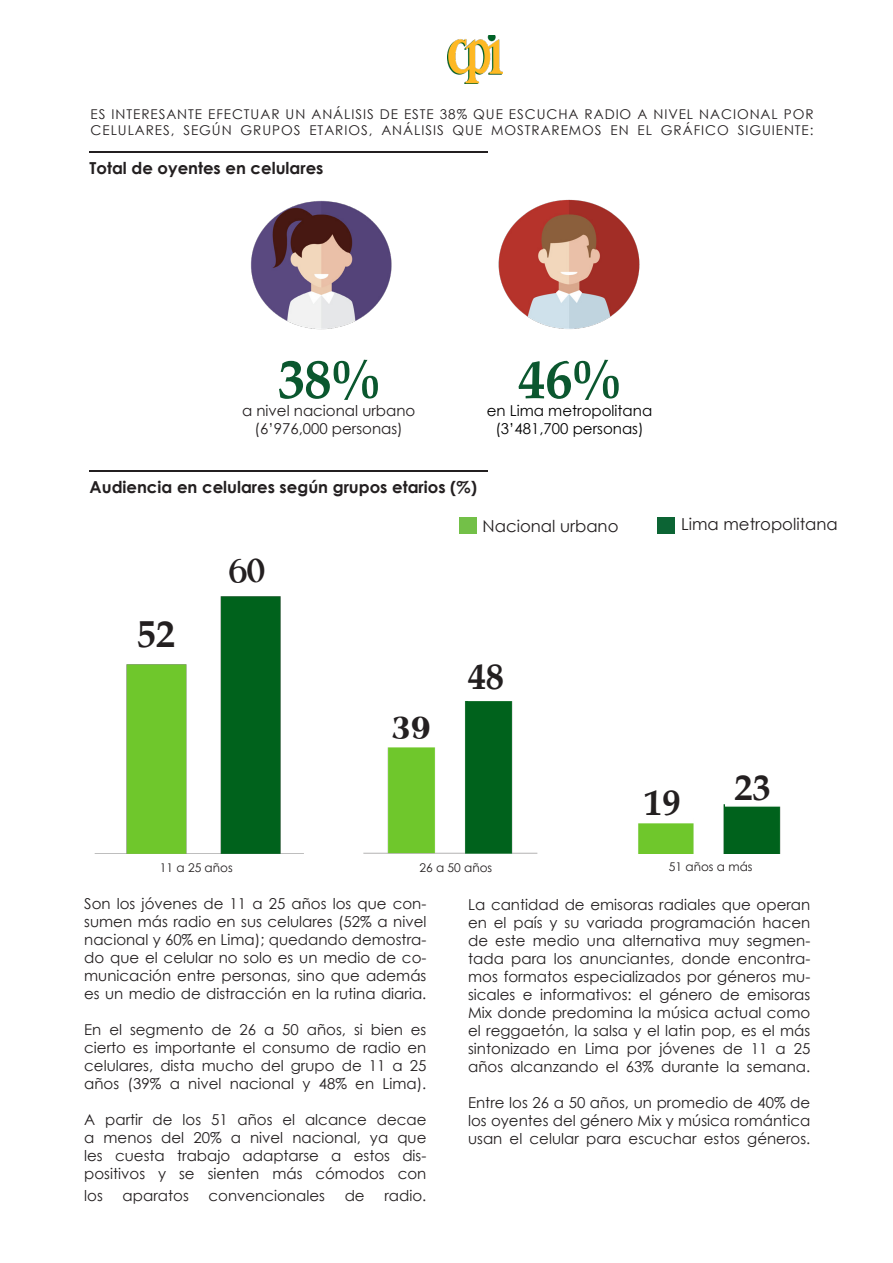
<style>
.page{position:relative;width:893px;height:1263px;background:#fff}
.page>*{position:absolute;margin:0;border:0;box-sizing:border-box;transform-origin:0 0}
.t1{font:700 54px "Book Antiqua";color:#0a572e}
.t2{font:700 54px "Book Antiqua";color:#0b572f}
.t3{font:700 37.5px "Book Antiqua";color:#231f20}
.t4{font:700 36px "Book Antiqua";color:#231f20}
.t5{font:800 condensed 36px "Americana BT";color:#231f20}
.t6{font:31.5px "Cat Shop";color:#231f20}
.t7{font:700 16.5px "Century Gothic";color:#231f20}
.t8{font:16.5px "Century Gothic";color:#231f20}
.t9{font:15px/18px "Century Gothic";color:#231f20;text-align:justify}
.t10{font:15px "Century Gothic";color:#000001}
.t11{font:13.5px/16.2px "Century Gothic";letter-spacing:.07em;color:#231f20}
.t12{font:12px "Century Gothic";color:#231f20}
</style>
<div class="page">
<hr style="left:90px;top:151px;width:398px;height:1px;background:#231f20">
<img style="left:250px;top:200px;width:142px;height:130px">
<img style="left:498px;top:199px;width:142px;height:130px">
<hr style="left:90px;top:470px;width:398px;height:1px;background:#231f20">
<img style="left:94px;top:596px;width:210px;height:258px">
<img style="left:363px;top:701px;width:175px;height:153px">
<img style="left:638px;top:804px;width:143px;height:50px">
<div style="left:658px;top:517px;width:17px;height:17px;background:#0c6434"></div>
<div style="left:460px;top:518px;width:17px;height:16px;background:#73c048"></div>
<div style="left:166px;top:568px;width:19px;height:41px;background:#fff"></div>
<div style="left:117px;top:613px;width:80px;height:36px;background:#fff"></div>
<div style="left:378px;top:692px;width:61px;height:55px;background:#fff"></div>
<div style="left:634px;top:788px;width:61px;height:35px;background:#fff"></div>
<div style="left:725px;top:771px;width:61px;height:36px;background:#fff;border:2px solid #fff"></div>
<img style="left:447px;top:35px;width:55px;height:48px">
<p class="t11" style="left:91px;top:105px;width:724px">ES INTERESANTE EFECTUAR UN ANÁLISIS DE ESTE 38% QUE ESCUCHA RADIO A NIVEL NACIONAL POR<br>CELULARES, SEGÚN GRUPOS ETARIOS, ANÁLISIS QUE MOSTRAREMOS EN EL GRÁFICO SIGUIENTE:</p>
<p class="t7" style="left:90px;top:155px;width:235px">Total de oyentes en celulares</p>
<p class="t1" style="left:278px;top:343px;width:104px">38%</p>
<p class="t9" style="left:255px;top:419px;width:150px">(6’976,000 personas)</p>
<p class="t9" style="left:242px;top:401px;width:175px">a nivel nacional urbano</p>
<p class="t2" style="left:518px;top:343px;width:104px">46%</p>
<p class="t10" style="left:495px;top:418px;width:150px">(3’481,700 personas)</p>
<p class="t10" style="left:487px;top:400px;width:167px">en Lima metropolitana</p>
<p class="t7" style="left:90px;top:474px;width:389px">Audiencia en celulares según grupos etarios (%)</p>
<p class="t3" style="left:138px;top:609px;width:39px">52</p>
<p class="t6" style="left:229px;top:551px;width:37px">60</p>
<p class="t8" style="left:483px;top:514px;width:137px">Nacional urbano</p>
<p class="t5" style="left:391px;top:705px;width:41px">39</p>
<p class="t4" style="left:468px;top:652px;width:37px">48</p>
<p class="t8" style="left:681px;top:513px;width:158px">Lima metropolitana</p>
<p class="t4" style="left:644px;top:778px;width:37px">19</p>
<p class="t4" style="left:735px;top:763px;width:37px">23</p>
<p class="t12" style="left:160px;top:859px;width:74px">11 a 25 años</p>
<p class="t12" style="left:419px;top:859px;width:74px">26 a 50 años</p>
<p class="t12" style="left:669px;top:858px;width:85px">51 años a más</p>
<p class="t9" style="left:84px;top:894px;width:344px">Son los jóvenes de 11 a 25 años los que con&shy;sumen más radio en sus celulares (52% a nivel nacional y 60% en Lima); quedando demostra&shy;do que el celular no solo es un medio de co&shy;municación entre personas, sino que además es un medio de distracción en la rutina diaria.</p>
<p class="t9" style="left:84px;top:1020px;width:344px">En el segmento de 26 a 50 años, si bien es cierto es importante el consumo de radio en celulares, dista mucho del grupo de 11 a 25 años (39% a nivel nacional y 48% en Lima).</p>
<p class="t9" style="left:84px;top:1110px;width:344px">A partir de los 51 años el alcance decae a menos del 20% a nivel nacional, ya que les cuesta trabajo adaptarse a estos dis&shy;positivos y se sienten más cómodos con</p>
<p class="t9" style="left:84px;top:1186px;width:20px">los</p>
<p class="t9" style="left:123px;top:1186px;width:68px">aparatos</p>
<p class="t9" style="left:209px;top:1186px;width:118px">convencionales</p>
<p class="t9" style="left:345px;top:1186px;width:22px">de</p>
<p class="t9" style="left:384px;top:1186px;width:44px">radio.</p>
<p class="t9" style="left:468px;top:895px;width:344px">La cantidad de emisoras radiales que operan en el país y su variada programación hacen de este medio una alternativa muy segmen&shy;tada para los anunciantes, donde encontra&shy;mos formatos especializados por géneros mu&shy;sicales e informativos: el género de emisoras Mix donde predomina la música actual como el reggaetón, la salsa y el latin pop, es el más sintonizado en Lima por jóvenes de 11 a 25 años alcanzando el 63% durante la semana.</p>
<p class="t9" style="left:468px;top:1093px;width:344px">Entre los 26 a 50 años, un promedio de 40% de los oyentes del género Mix y música romántica usan el celular para escuchar estos géneros.</p>
</div>
